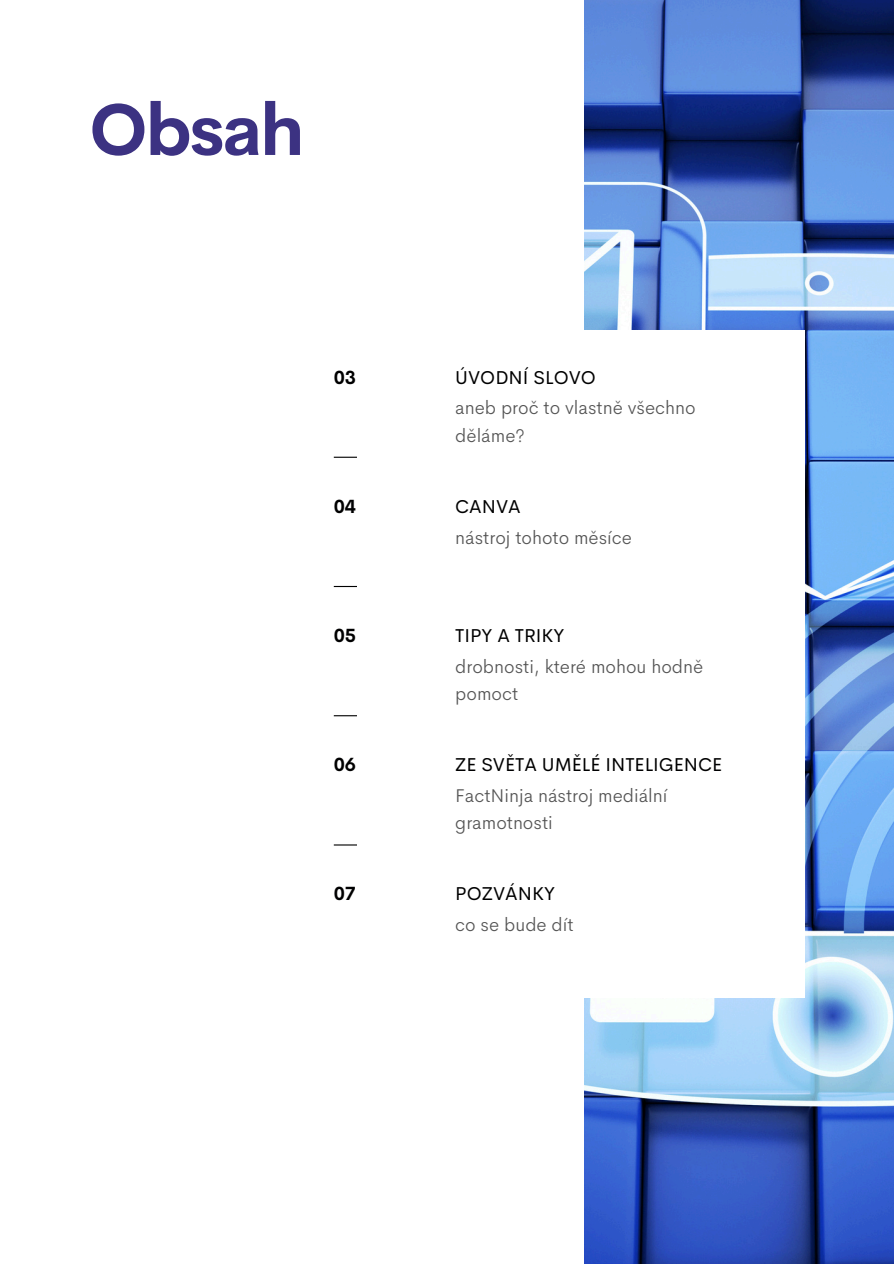
<style>
.page{position:relative;width:894px;height:1264px;background:#fff}
.page>*{position:absolute;margin:0;border:0;box-sizing:border-box;transform-origin:0 0}
.t1{font:700 72px "Cerebri Sans";letter-spacing:-.03em;color:#3c3282}
.t2{font:300 18.75px/27px "Cerebri Sans";color:#545454}
.t3{font:18.75px "Cerebri Sans";color:#000001}
.t4{font:700 18.75px "Cerebri Sans";color:#000001}
</style>
<div class="page">
<img style="left:584px;top:0;width:309px;height:1263px">
<hr style="left:334px;top:586px;width:428px;height:1px;background:#000">
<hr style="left:334px;top:844px;width:428px;height:1px;background:#000">
<hr style="left:334px;top:715px;width:428px;height:1px;background:#000">
<hr style="left:334px;top:456px;width:428px;height:2px;background:#000">
<div style="left:357px;top:330px;width:447px;height:667px;background:#fff"></div>
<h1 class="t1" style="left:89px;top:83px;width:216px">Obsah</h1>
<p class="t4" style="left:334px;top:365px;width:24px">03</p>
<p class="t4" style="left:334px;top:494px;width:24px">04</p>
<p class="t4" style="left:334px;top:623px;width:24px">05</p>
<h2 class="t4" style="left:334px;top:752px;width:24px">06</h2>
<p class="t4" style="left:334px;top:881px;width:24px">07</p>
<h2 class="t3" style="left:455px;top:365px;width:142px">ÚVODNÍ SLOVO</h2>
<p class="t2" style="left:455px;top:394px;width:242px">aneb proč to vlastně všechno děláme?</p>
<h2 class="t3" style="left:455px;top:494px;width:67px">CANVA</h2>
<p class="t2" style="left:455px;top:523px;width:178px">nástroj tohoto měsíce</p>
<h2 class="t3" style="left:455px;top:623px;width:111px">TIPY A TRIKY</h2>
<p class="t2" style="left:455px;top:653px;width:249px">drobnosti, které mohou hodně pomoct</p>
<p class="t3" style="left:455px;top:752px;width:268px">ZE SVĚTA UMĚLÉ INTELIGENCE</p>
<h2 class="t2" style="left:455px;top:782px;width:214px">FactNinja nástroj mediální gramotnosti</h2>
<p class="t3" style="left:455px;top:881px;width:101px">POZVÁNKY</p>
<p class="t2" style="left:455px;top:911px;width:120px">co se bude dít</p>
</div>
